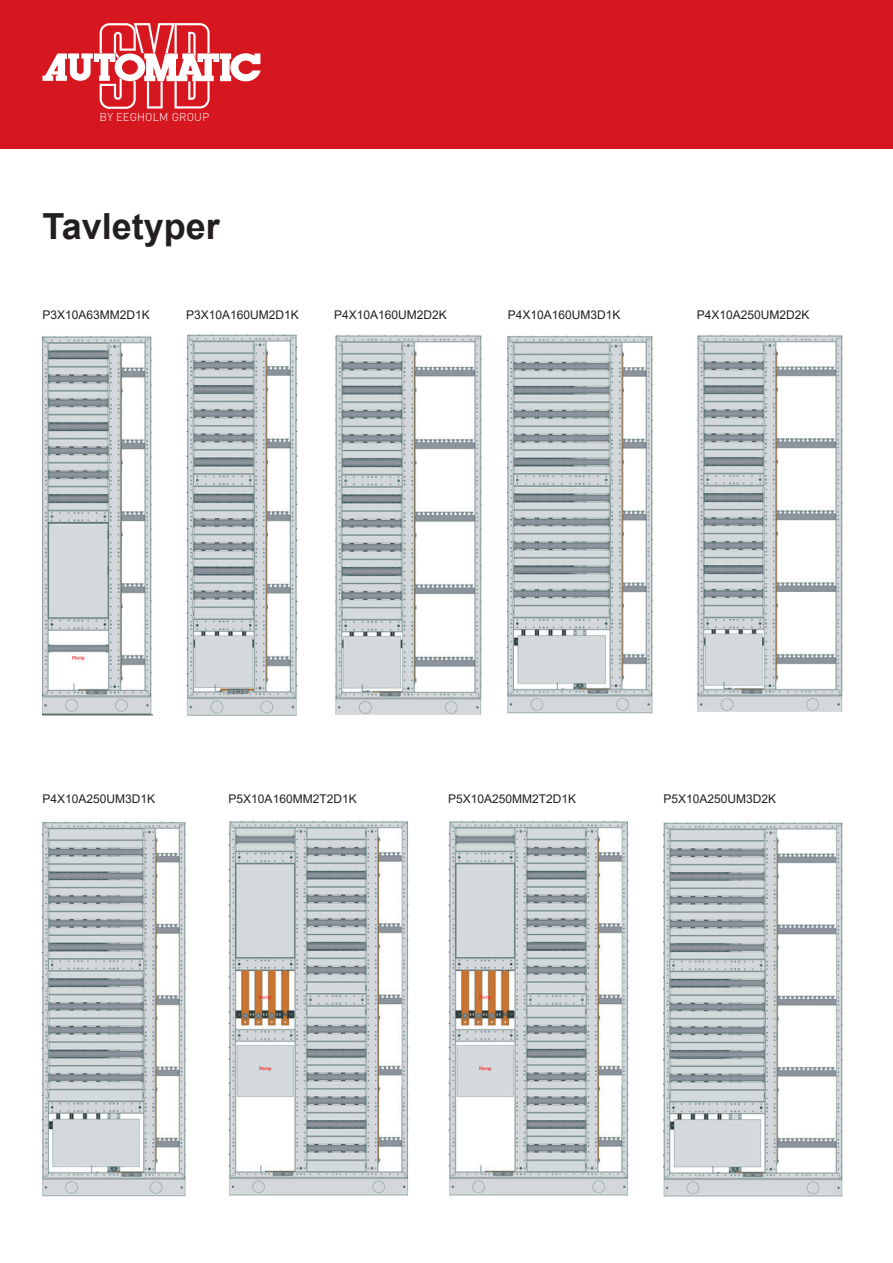
<style>
.page{position:relative;width:893px;height:1263px;background:#fff}
.page>*{position:absolute;margin:0;border:0;box-sizing:border-box;transform-origin:0 0}
.t1{font:700 36px "Arial";color:#231f20}
.t2{font:12px "Arial";color:#231f20}
.t3{font:300 11.25px "DINOT";letter-spacing:.01em;color:#fff}
</style>
<div class="page">
<div style="left:0;top:0;width:893px;height:148px;background:#d7171f"></div>
<svg style="left:43px;top:23px;width:218px;height:86px"></svg>
<img style="left:43px;top:336px;width:109px;height:379px">
<img style="left:186px;top:335px;width:112px;height:381px">
<img style="left:334px;top:335px;width:148px;height:380px">
<img style="left:508px;top:335px;width:145px;height:379px">
<img style="left:697px;top:335px;width:146px;height:376px">
<img style="left:43px;top:821px;width:143px;height:375px">
<img style="left:229px;top:821px;width:180px;height:375px">
<img style="left:448px;top:821px;width:181px;height:375px">
<img style="left:663px;top:822px;width:179px;height:375px">
<p class="t3" style="left:100px;top:109px;width:111px">BY EEGHOLM GROUP</p>
<h1 class="t1" style="left:43px;top:201px;width:179px">Tavletyper</h1>
<p class="t2" style="left:43px;top:307px;width:109px">P3X10A63MM2D1K</p>
<p class="t2" style="left:186px;top:307px;width:114px">P3X10A160UM2D1K</p>
<p class="t2" style="left:334px;top:307px;width:114px">P4X10A160UM2D2K</p>
<p class="t2" style="left:508px;top:307px;width:114px">P4X10A160UM3D1K</p>
<p class="t2" style="left:697px;top:307px;width:114px">P4X10A250UM2D2K</p>
<p class="t2" style="left:43px;top:791px;width:114px">P4X10A250UM3D1K</p>
<p class="t2" style="left:229px;top:791px;width:130px">P5X10A160MM2T2D1K</p>
<p class="t2" style="left:448px;top:791px;width:130px">P5X10A250MM2T2D1K</p>
<p class="t2" style="left:663px;top:791px;width:114px">P5X10A250UM3D2K</p>
</div>
